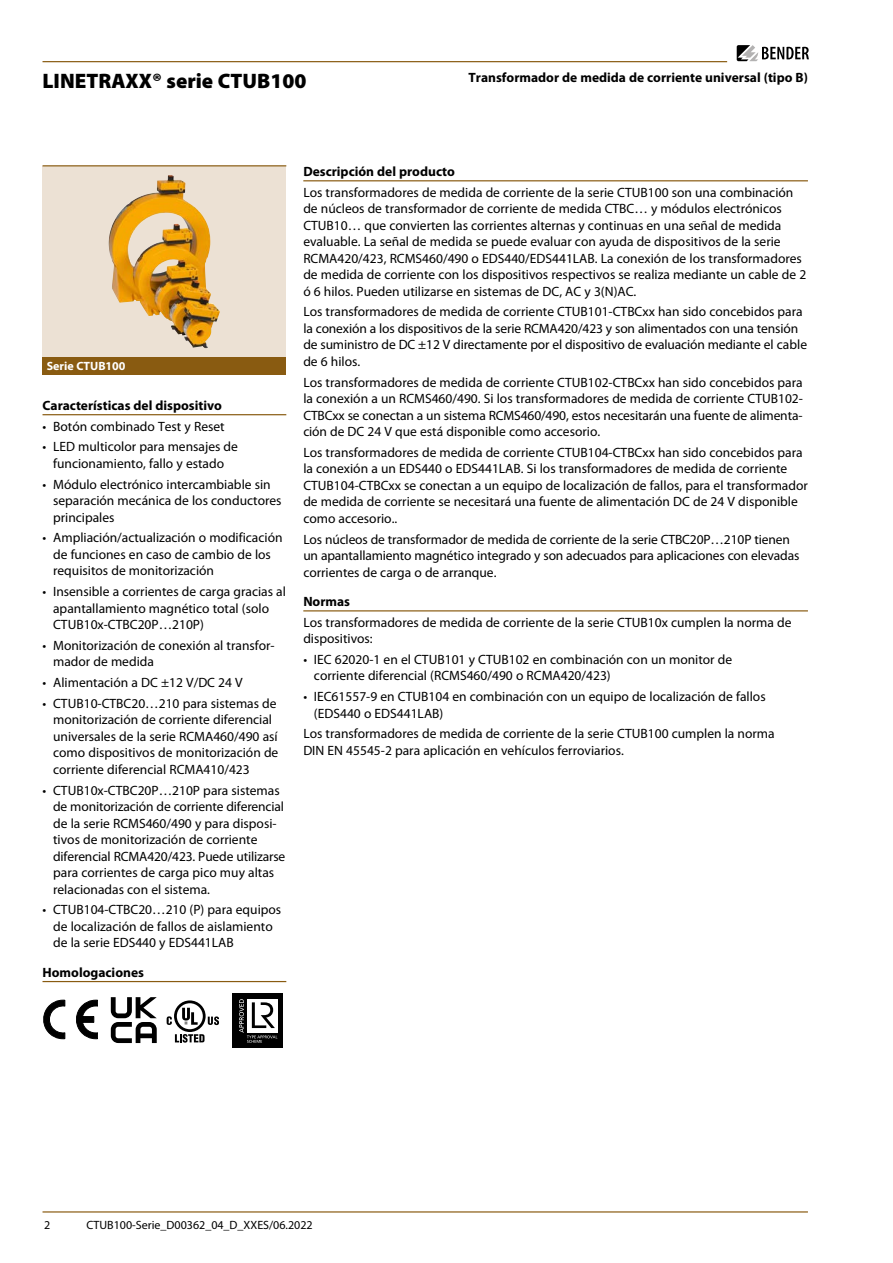
<style>
.page{position:relative;width:893px;height:1263px;background:#fff}
.page>*{position:absolute;margin:0;border:0;box-sizing:border-box;transform-origin:0 0}
.t1{font:900 21px "Myriad Pro";color:#000}
.t2{font:13.5px/16.5px "Myriad Pro";color:#000}
.t3{font:700 13.5px "Myriad Pro";color:#000}
.t4{font:12px "Myriad Pro";color:#000}
.t5{font:700 12px "Myriad Pro";color:#fff}
</style>
<div class="page">
<hr style="left:43px;top:61px;width:684px;height:1px;background:#895b11">
<hr style="left:43px;top:1211px;width:765px;height:1px;background:#895b11">
<svg style="left:737px;top:45px;width:72px;height:16px"></svg>
<div style="left:43px;top:166px;width:243px;height:191px;background:#ece1d4"></div>
<img style="left:109px;top:175px;width:103px;height:173px">
<hr style="left:303px;top:180px;width:505px;height:1px;background:#895b11">
<hr style="left:303px;top:610px;width:505px;height:1px;background:#895b11">
<div style="left:43px;top:357px;width:243px;height:17px;background:#895b11"></div>
<hr style="left:43px;top:165px;width:243px;height:1px;background:#895b11">
<hr style="left:43px;top:414px;width:243px;height:1px;background:#895b11">
<hr style="left:43px;top:981px;width:243px;height:1px;background:#895b11">
<svg style="left:43px;top:999px;width:22px;height:40px"></svg>
<svg style="left:76px;top:999px;width:22px;height:40px"></svg>
<svg style="left:111px;top:997px;width:46px;height:46px"></svg>
<svg style="left:167px;top:1016px;width:5px;height:9px"></svg>
<svg style="left:175px;top:1034px;width:30px;height:9px"></svg>
<div style="left:174px;top:1000px;width:32px;height:32px;border:3px solid #000;border-radius:50%"></div>
<svg style="left:208px;top:1016px;width:11px;height:9px"></svg>
<svg style="left:182px;top:1008px;width:16px;height:17px"></svg>
<div style="left:233px;top:993px;width:50px;height:54px;background:#000"></div>
<svg style="left:239px;top:999px;width:38px;height:44px"></svg>
<h1 class="t1" style="left:43px;top:69px;width:265px">LINETRAXX® serie CTUB100</h1>
<p class="t3" style="left:469px;top:70px;width:341px">Transformador de medida de corriente universal (tipo B)</p>
<p class="t5" style="left:47px;top:359px;width:80px">Serie CTUB100</p>
<p class="t3" style="left:43px;top:398px;width:181px">Características del dispositivo</p>
<p class="t2" style="left:43px;top:418px;width:184px">• Botón combinado Test y Reset</p>
<p class="t2" style="left:43px;top:439px;width:197px;text-align:center">• LED multicolor para mensajes de funcionamiento, fallo y estado</p>
<p class="t2" style="left:53px;top:476px;width:230px;text-indent:-11px">• Módulo electrónico intercambiable sin separación mecánica de los conductores principales</p>
<p class="t2" style="left:53px;top:530px;width:231px;text-indent:-11px">• Ampliación/actualización o modificación de funciones en caso de cambio de los requisitos de monitorización</p>
<p class="t2" style="left:53px;top:584px;width:234px;text-indent:-11px">• Insensible a corrientes de carga gracias al apantallamiento magnético total (solo<br>CTUB10x-CTBC20P…210P)</p>
<p class="t2" style="left:53px;top:637px;width:223px;text-indent:-11px">• Monitorización de conexión al transfor&shy;mador de medida</p>
<p class="t2" style="left:43px;top:675px;width:202px">• Alimentación a DC ±12 V/DC 24 V</p>
<p class="t2" style="left:53px;top:695px;width:227px;text-indent:-11px">• CTUB10-CTBC20…210 para sistemas de monitorización de corriente diferencial universales de la serie RCMA460/490 así como dispositivos de monitorización de corriente diferencial RCMA410/423</p>
<p class="t2" style="left:53px;top:782px;width:234px;text-indent:-11px">• CTUB10x-CTBC20P…210P para sistemas de monitorización de corriente diferencial de la serie RCMS460/490 y para disposi&shy;tivos de monitorización de corriente diferencial RCMA420/423. Puede utilizarse para corrientes de carga pico muy altas relacionadas con el sistema.</p>
<p class="t2" style="left:53px;top:902px;width:230px;text-indent:-11px">• CTUB104-CTBC20…210 (P) para equipos de localización de fallos de aislamiento de la serie EDS440 y EDS441LAB</p>
<p class="t3" style="left:43px;top:964px;width:103px">Homologaciones</p>
<p class="t3" style="left:303px;top:164px;width:153px">Descripción del producto</p>
<p class="t2" style="left:303px;top:184px;width:504px">Los transformadores de medida de corriente de la serie CTUB100 son una combinación de núcleos de transformador de corriente de medida CTBC… y módulos electrónicos CTUB10… que convierten las corrientes alternas y continuas en una señal de medida evaluable. La señal de medida se puede evaluar con ayuda de dispositivos de la serie RCMA420/423, RCMS460/490 o EDS440/EDS441LAB. La conexión de los transformadores de medida de corriente con los dispositivos respectivos se realiza mediante un cable de 2 ó 6 hilos. Pueden utilizarse en sistemas de DC, AC y 3(N)AC.</p>
<p class="t2" style="left:303px;top:304px;width:505px">Los transformadores de medida de corriente CTUB101-CTBCxx han sido concebidos para la conexión a los dispositivos de la serie RCMA420/423 y son alimentados con una tensión de suministro de DC ±12 V directamente por el dispositivo de evaluación mediante el cable de 6 hilos.</p>
<p class="t2" style="left:303px;top:374px;width:501px;text-align:justify">Los transformadores de medida de corriente CTUB102-CTBCxx han sido concebidos para la conexión a un RCMS460/490. Si los transformadores de medida de corriente CTUB102- CTBCxx se conectan a un sistema RCMS460/490, estos necesitarán una fuente de alimenta&shy;ción de DC 24 V que está disponible como accesorio.</p>
<p class="t2" style="left:303px;top:444px;width:506px">Los transformadores de medida de corriente CTUB104-CTBCxx han sido concebidos para la conexión a un EDS440 o EDS441LAB. Si los transformadores de medida de corriente CTUB104-CTBCxx se conectan a un equipo de localización de fallos, para el transformador de medida de corriente se necesitará una fuente de alimentación DC de 24 V disponible como accesorio..</p>
<p class="t2" style="left:303px;top:531px;width:498px">Los núcleos de transformador de medida de corriente de la serie CTBC20P…210P tienen un apantallamiento magnético integrado y son adecuados para aplicaciones con elevadas corrientes de carga o de arranque.</p>
<p class="t3" style="left:303px;top:594px;width:48px">Normas</p>
<p class="t2" style="left:303px;top:614px;width:490px">Los transformadores de medida de corriente de la serie CTUB10x cumplen la norma de dispositivos:</p>
<p class="t2" style="left:314px;top:651px;width:420px;text-indent:-11px">• IEC 62020-1 en el CTUB101 y CTUB102 en combinación con un monitor de corriente diferencial (RCMS460/490 o RCMA420/423)</p>
<p class="t2" style="left:314px;top:689px;width:453px;text-indent:-11px">• IEC61557-9 en CTUB104 en combinación con un equipo de localización de fallos (EDS440 o EDS441LAB)</p>
<p class="t2" style="left:303px;top:726px;width:473px">Los transformadores de medida de corriente de la serie CTUB100 cumplen la norma<br>DIN EN 45545-2 para aplicación en vehículos ferroviarios.</p>
<p class="t4" style="left:44px;top:1218px;width:8px">2</p>
<p class="t4" style="left:87px;top:1218px;width:228px">CTUB100-Serie_D00362_04_D_XXES/06.2022</p>
</div>
